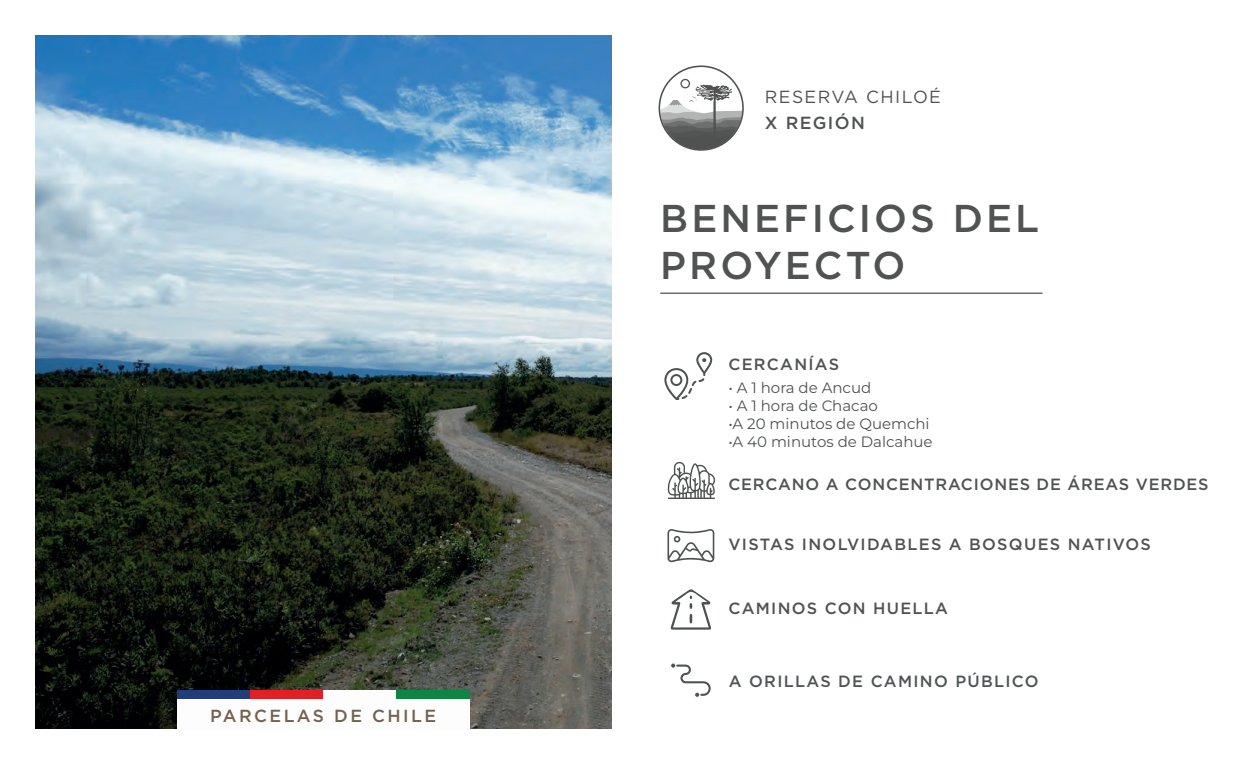
<style>
.page{position:relative;width:1260px;height:765px;background:#fff}
.page>*{position:absolute;margin:0;border:0;box-sizing:border-box;transform-origin:0 0}
.t1{font:500 38.75px/46.5px "Gotham";letter-spacing:.08em;color:#505352}
.t2{font:500 17.5px "Gotham";letter-spacing:.14em;color:#756151}
.t3{font:17.5px "Gotham";letter-spacing:.08em;color:#505352}
.t4{font:500 17.5px "Gotham";letter-spacing:.08em;color:#505352}
.t5{font:500 16.25px "Gotham";letter-spacing:.075em;color:#505352}
.t6{font:500 16.25px "Gotham";letter-spacing:.05em;color:#505352}
.t7{font:500 16.25px "Gotham";letter-spacing:.08em;color:#505455}
.t8{font:15px "Montserrat";color:#505352}
</style>
<div class="page">
<img style="left:35px;top:35px;width:577px;height:693px">
<hr style="left:660px;top:293px;width:383px;height:1px;background:#505352">
<svg style="left:667px;top:529px;width:47px;height:34px"></svg>
<div style="left:178px;top:699px;width:292px;height:31px;background:#fefdfd"></div>
<div style="left:178px;top:690px;width:73px;height:9px;background:#223d7c"></div>
<div style="left:251px;top:690px;width:73px;height:9px;background:#e11f27"></div>
<div style="left:324px;top:690px;width:73px;height:9px;background:#fefdfd"></div>
<div style="left:397px;top:690px;width:73px;height:9px;background:#0e8543"></div>
<svg style="left:667px;top:462px;width:48px;height:37px"></svg>
<svg style="left:659px;top:65px;width:85px;height:86px"></svg>
<svg style="left:664px;top:352px;width:48px;height:48px"></svg>
<svg style="left:670px;top:589px;width:42px;height:41px"></svg>
<svg style="left:671px;top:664px;width:40px;height:33px"></svg>
<p class="t2" style="left:210px;top:704px;width:228px">PARCELAS DE CHILE</p>
<p class="t3" style="left:765px;top:86px;width:178px">RESERVA CHILOÉ</p>
<p class="t4" style="left:765px;top:112px;width:102px">X REGIÓN</p>
<h1 class="t1" style="left:660px;top:195px;width:380px">BENEFICIOS DEL<br>PROYECTO</h1>
<p class="t5" style="left:728px;top:354px;width:112px">CERCANÍAS</p>
<p class="t8" style="left:728px;top:378px;width:144px">• A 1 hora de Ancud</p>
<p class="t8" style="left:728px;top:396px;width:151px">• A 1 hora de Chacao</p>
<p class="t8" style="left:728px;top:414px;width:203px">•A 20 minutos de Quemchi</p>
<p class="t8" style="left:728px;top:432px;width:206px">•A 40 minutos de Dalcahue</p>
<p class="t6" style="left:728px;top:474px;width:482px">CERCANO A CONCENTRACIONES DE ÁREAS VERDES</p>
<p class="t5" style="left:728px;top:534px;width:424px">VISTAS INOLVIDABLES A BOSQUES NATIVOS</p>
<p class="t5" style="left:728px;top:597px;width:221px">CAMINOS CON HUELLA</p>
<p class="t7" style="left:729px;top:670px;width:311px">A ORILLAS DE CAMINO PÚBLICO</p>
</div>
